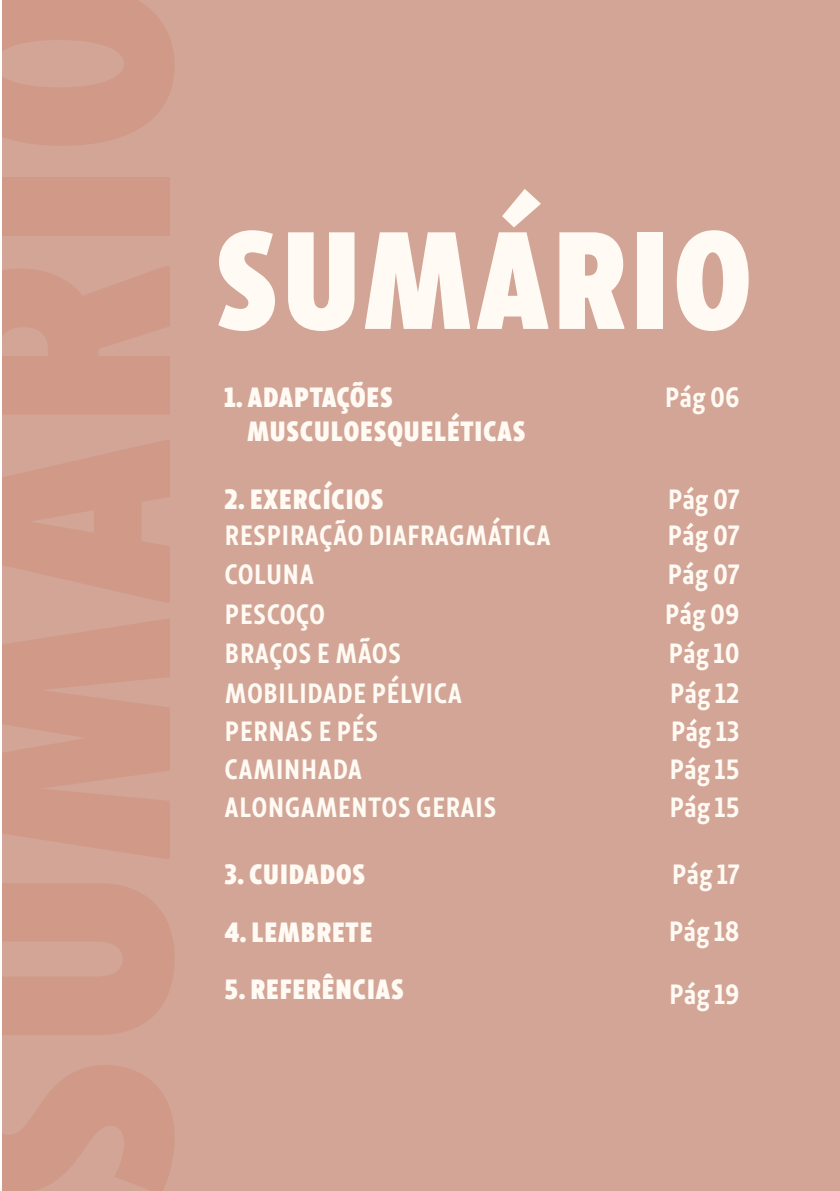
<style>
.page{position:relative;width:840px;height:1191px;background:#fff}
.page>*{position:absolute;margin:0;border:0;box-sizing:border-box;transform-origin:0 0}
.t1{font:700 condensed 138px "Unimed Sans 2020 Extra";letter-spacing:.01em;color:#fffaf3}
.t2{font:700 condensed 27.8px/38.8px "Unimed Sans 2020 Semi";letter-spacing:.005em;color:#fffaf3}
.t3{font:700 condensed 27.8px/33.4px "Unimed Sans 2020 Extra";letter-spacing:.01em;color:#fffaf3}
</style>
<div class="page">
<div style="left:0;top:0;width:839px;height:1191px;background:#d3a596"></div>
<hr style="left:0;top:0;width:1px;height:1191px;background:#fff">
<h1 class="t1" style="left:212px;top:189px;width:542px">SUMÁRIO</h1>
<p class="t3" style="left:247px;top:380px;width:280px;text-indent:-22px">1. ADAPTAÇÕES<br>MUSCULOESQUELÉTICAS</p>
<p class="t3" style="left:224px;top:482px;width:161px">2. EXERCÍCIOS</p>
<p class="t2" style="left:224px;top:515px;width:327px">RESPIRAÇÃO DIAFRAGMÁTICA<br>COLUNA<br>PESCOÇO<br>BRAÇOS E MÃOS<br>MOBILIDADE PÉLVICA<br>PERNAS E PÉS<br>CAMINHADA<br>ALONGAMENTOS GERAIS</p>
<p class="t3" style="left:224px;top:857px;width:143px">3. CUIDADOS</p>
<p class="t3" style="left:224px;top:914px;width:149px">4. LEMBRETE</p>
<p class="t3" style="left:224px;top:971px;width:181px">5. REFERÊNCIAS</p>
<p class="t2" style="left:664px;top:377px;width:76px">Pág 06</p>
<p class="t2" style="left:667px;top:479px;width:73px">Pág 07</p>
<p class="t2" style="left:664px;top:515px;width:76px;text-align:justify">Pág 07<br>Pág 07<br>Pág 09<br>Pág 10<br>Pág 12<br>Pág 13<br>Pág 15<br>Pág 15</p>
<p class="t2" style="left:668px;top:845px;width:72px;line-height:57.4px">Pág 17<br>Pág 18</p>
<p class="t2" style="left:668px;top:974px;width:72px">Pág 19</p>
</div>
